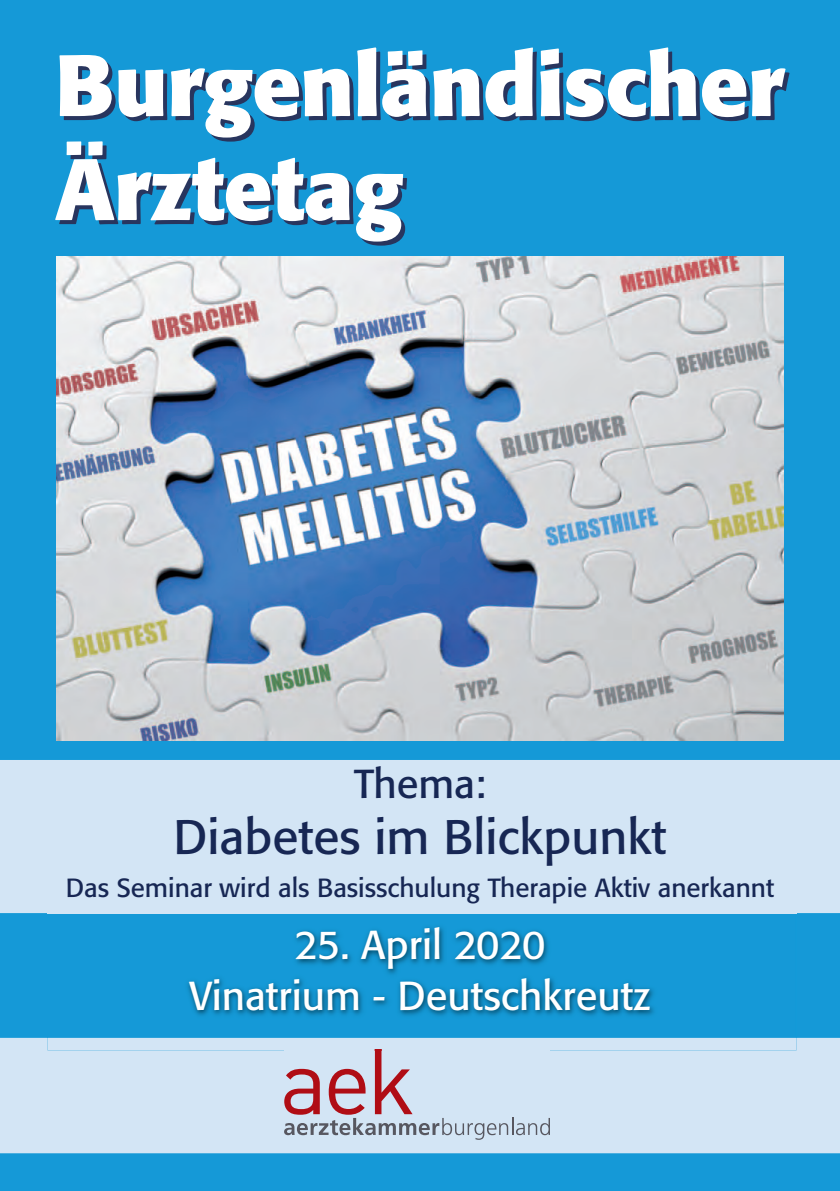
<style>
.page{position:relative;width:840px;height:1191px;background:#fff}
.page>*{position:absolute;margin:0;border:0;box-sizing:border-box;transform-origin:0 0}
.t1{font:700 86px/104px "Formata";letter-spacing:-.005em;color:#fff}
.t2{font:48px "Formata";color:#172754}
.t3{font:40px/50.4px "Formata";color:#fff;text-align:center}
.t4{font:40px "Formata";color:#172754}
.t5{font:26px "Formata";color:#172754}
</style>
<div class="page">
<div style="left:0;top:0;width:839px;height:1191px;background:#1599d7"></div>
<img style="left:57px;top:256px;width:725px;height:484px">
<div style="left:0;top:1037px;width:839px;height:116px;background:#d3e5f5"></div>
<svg style="left:284px;top:1050px;width:265px;height:89px;background:#c8c6d5"></svg>
<img style="left:48px;top:913px;width:748px;height:137px">
<img style="left:284px;top:1049px;width:265px;height:1px">
<div style="left:0;top:760px;width:839px;height:153px;background:#d3e5f5"></div>
<h1 class="t1" style="left:55px;top:41px;width:729px">Burgenländischer<br>Ärztetag</h1>
<h3 class="t4" style="left:354px;top:765px;width:133px">Thema:</h3>
<h2 class="t2" style="left:173px;top:816px;width:494px">Diabetes im Blickpunkt</h2>
<p class="t5" style="left:66px;top:876px;width:709px">Das Seminar wird als Basisschulung Therapie Aktiv anerkannt</p>
<h3 class="t3" style="left:189px;top:923px;width:463px">25. April 2020<br>Vinatrium - Deutschkreutz</h3>
</div>
